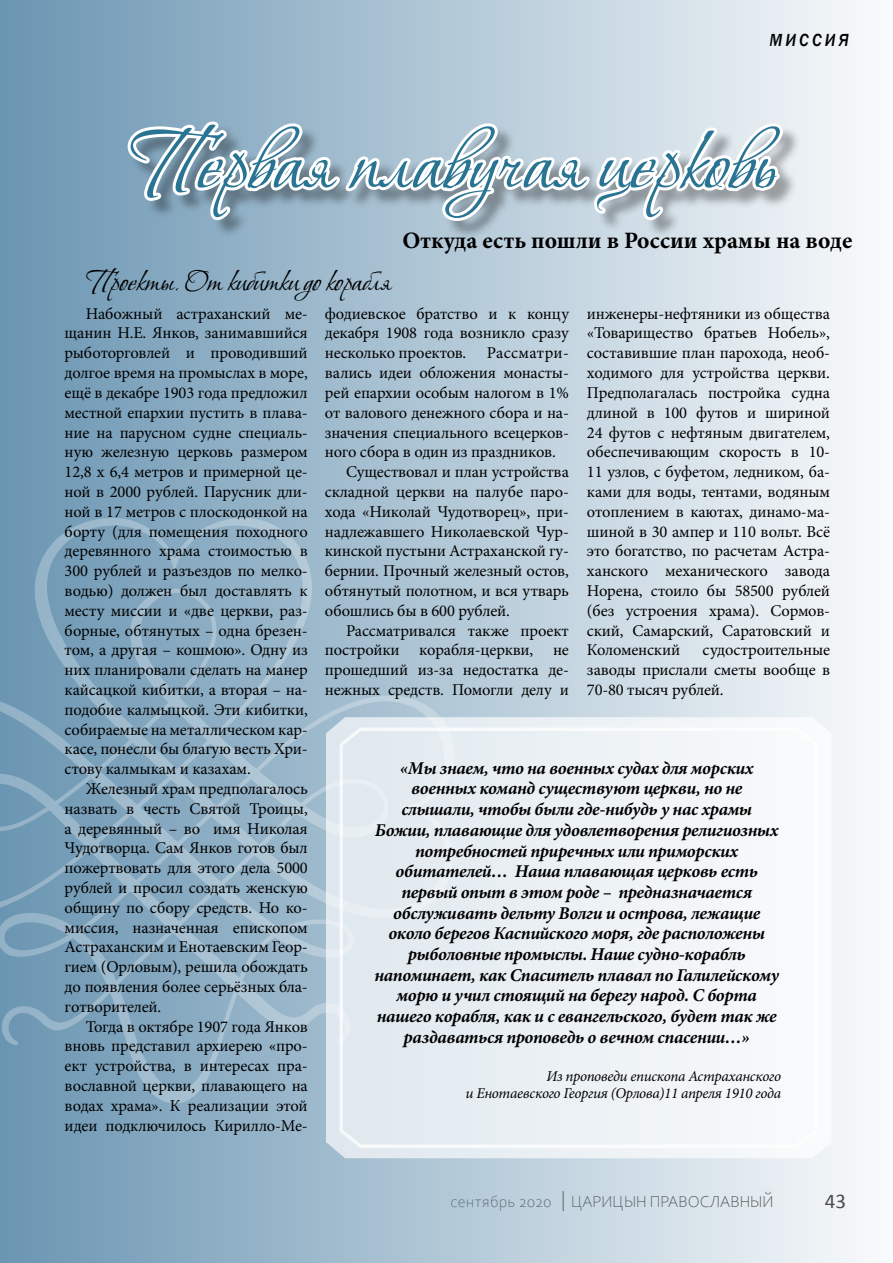
<style>
.page{position:relative;width:893px;height:1263px;background:#fff}
.page>*{position:absolute;margin:0;border:0;box-sizing:border-box;transform-origin:0 0}
.t1{font:93.15px "Vera Crouz";color:#2a7493}
.t2{font:33px "Vera Crouz";color:#000}
.t3{font:700 23.55px "Minion Pro";color:#000}
.t4{font:21px "Calibri";color:#49453f}
.t5{font:italic 700 18px/20.7px "Minion Pro";letter-spacing:-.02em;color:#000;text-align:center}
.t6{font:italic 500 18px "Franklin Gothic";letter-spacing:.195em;color:#000;scale:.9 1}
.t7{font:16.5px/19.8px "Minion Pro";letter-spacing:-.01em;color:#000;text-align:justify}
.t8{font:300 16.5px "Corbel";color:#49453f}
.t9{font:italic 15px/17.2px "Minion Pro";letter-spacing:-.02em;color:#000;text-align:right}
</style>
<div class="page">
<div style="left:0;top:0;width:893px;height:1263px;background:linear-gradient(to right,#6a95b2,#f9fbfc)"></div>
<svg style="left:0;top:516px;width:456px;height:589px;background:#8daec4"></svg>
<div style="left:130px;top:124px;width:671px;height:115px;background:#000;opacity:.34"></div>
<svg style="left:125px;top:117px;width:662px;height:109px"></svg>
<svg style="left:326px;top:717px;width:506px;height:441px"></svg>
<svg style="left:338px;top:726px;width:482px;height:423px"></svg>
<p class="t6" style="left:770px;top:28px;width:90px">МИССИЯ</p>
<h1 class="t1" style="left:129px;top:115px;width:648px">Первая плавучая церковь</h1>
<h2 class="t2" style="left:86px;top:264px;width:306px">Проекты. От кибитки до корабля</h2>
<h3 class="t3" style="left:402px;top:224px;width:451px">Откуда есть пошли в России храмы на воде</h3>
<p class="t7" style="left:65px;top:304px;width:245px;text-indent:21px">Набожный астраханский ме&shy;щанин Н.Е. Янков, занимавшийся рыботорговлей и проводивший долгое время на промыслах в море, ещё в декабре 1903 года предложил местной епархии пустить в плава&shy;ние на парусном судне специаль&shy;ную железную церковь размером 12,8 х 6,4 метров и примерной це&shy;ной в 2000 рублей. Парусник дли&shy;ной в 17 метров с плоскодонкой на борту (для помещения походного деревянного храма стоимостью в 300 рублей и разъездов по мелко&shy;водью) должен был доставлять к месту миссии и «две церкви, раз&shy;борные, обтянутых – одна брезен&shy;том, а другая – кошмою». Одну из них планировали сделать на манер кайсацкой кибитки, а вторая – на&shy;подобие калмыцкой. Эти кибитки, собираемые на металлическом кар&shy;касе, понесли бы благую весть Хри&shy;стову калмыкам и казахам.</p>
<p class="t7" style="left:65px;top:779px;width:245px;text-indent:21px">Железный храм предполагалось назвать в честь Святой Троицы, а деревянный – во имя Николая Чудотворца. Сам Янков готов был пожертвовать для этого дела 5000 рублей и просил создать женскую общину по сбору средств. Но ко&shy;миссия, назначенная епископом Астраханским и Енотаевским Геор&shy;гием (Орловым), решила обождать до появления более серьёзных бла&shy;готворителей.</p>
<p class="t7" style="left:65px;top:1016px;width:245px;text-indent:21px">Тогда в октябре 1907 года Янков вновь представил архиерею «про&shy;ект устройства, в интересах пра&shy;вославной церкви, плавающего на водах храма». К реализации этой идеи подключилось Кирилло-Ме-</p>
<p class="t7" style="left:325px;top:304px;width:246px">фодиевское братство и к концу</p>
<p class="t7" style="left:325px;top:323px;width:245px">декабря 1908 года возникло сразу</p>
<p class="t7" style="left:325px;top:343px;width:246px">несколько проектов. Рассматри-</p>
<p class="t7" style="left:325px;top:363px;width:246px">вались идеи обложения монасты-</p>
<p class="t7" style="left:325px;top:383px;width:246px">рей епархии особым налогом в 1%</p>
<p class="t7" style="left:325px;top:403px;width:246px">от валового денежного сбора и на-</p>
<p class="t7" style="left:325px;top:422px;width:246px">значения специального всецерков-</p>
<p class="t7" style="left:325px;top:442px;width:232px">ного сбора в один из праздников.</p>
<p class="t7" style="left:346px;top:462px;width:224px">Существовал и план устройства</p>
<p class="t7" style="left:325px;top:482px;width:245px">складной церкви на палубе паро-</p>
<p class="t7" style="left:325px;top:502px;width:246px">хода «Николай Чудотворец», при-</p>
<p class="t7" style="left:325px;top:521px;width:246px">надлежавшего Николаевской Чур-</p>
<p class="t7" style="left:325px;top:541px;width:246px">кинской пустыни Астраханской гу-</p>
<p class="t7" style="left:325px;top:561px;width:246px">бернии. Прочный железный остов,</p>
<p class="t7" style="left:325px;top:581px;width:246px">обтянутый полотном, и вся утварь</p>
<p class="t7" style="left:325px;top:601px;width:187px">обошлись бы в 600 рублей.</p>
<p class="t7" style="left:346px;top:620px;width:224px">Рассматривался также проект</p>
<p class="t7" style="left:325px;top:640px;width:246px">постройки корабля-церкви, не</p>
<p class="t7" style="left:325px;top:660px;width:246px">прошедший из-за недостатка де-</p>
<p class="t7" style="left:325px;top:680px;width:246px">нежных средств. Помогли делу и</p>
<p class="t7" style="left:587px;top:304px;width:245px">инженеры-нефтяники из общества «Товарищество братьев Нобель», составившие план парохода, необ&shy;ходимого для устройства церкви.<br>Предполагалась постройка судна длиной в 100 футов и шириной 24 футов с нефтяным двигателем, обеспечивающим скорость в 10- 11 узлов, с буфетом, ледником, ба&shy;ками для воды, тентами, водяным отоплением в каютах, динамо-ма&shy;шиной в 30 ампер и 110 вольт. Всё это богатство, по расчетам Астра&shy;ханского механического завода Норена, стоило бы 58500 рублей (без устроения храма). Сормов&shy;ский, Самарский, Саратовский и Коломенский</p>
<p class="t7" style="left:587px;top:640px;width:245px;text-indent:116px">судостроительные заводы прислали сметы вообще в 70-80 тысяч рублей.</p>
<p class="t5" style="left:374px;top:757px;width:406px">«Мы знаем, что на военных судах для морских военных команд существуют церкви, но не слышали, чтобы были где-нибудь у нас храмы Божии, плавающие для удовлетворения религиозных потребностей приречных или приморских обитателей… Наша плавающая церковь есть первый опыт в этом роде – предназначается обслуживать дельту Волги и острова, лежащие около берегов Каспийского моря, где расположены рыболовные промыслы. Наше судно-корабль напоминает, как Спаситель плавал по Галилейскому морю и учил стоящий на берегу народ. С борта нашего корабля, как и с евангельского, будет так же раздаваться проповедь о вечном спасении…»</p>
<p class="t9" style="left:466px;top:1067px;width:317px">Из проповеди епископа Астраханского<br>и Енотаевского Георгия (Орлова)11 апреля 1910 года</p>
<p class="t8" style="left:450px;top:1191px;width:324px">сентябрь 2020 ЦАРИЦЫН ПРАВОСЛАВНЫЙ</p>
<p class="t4" style="left:825px;top:1188px;width:23px">43</p>
</div>
